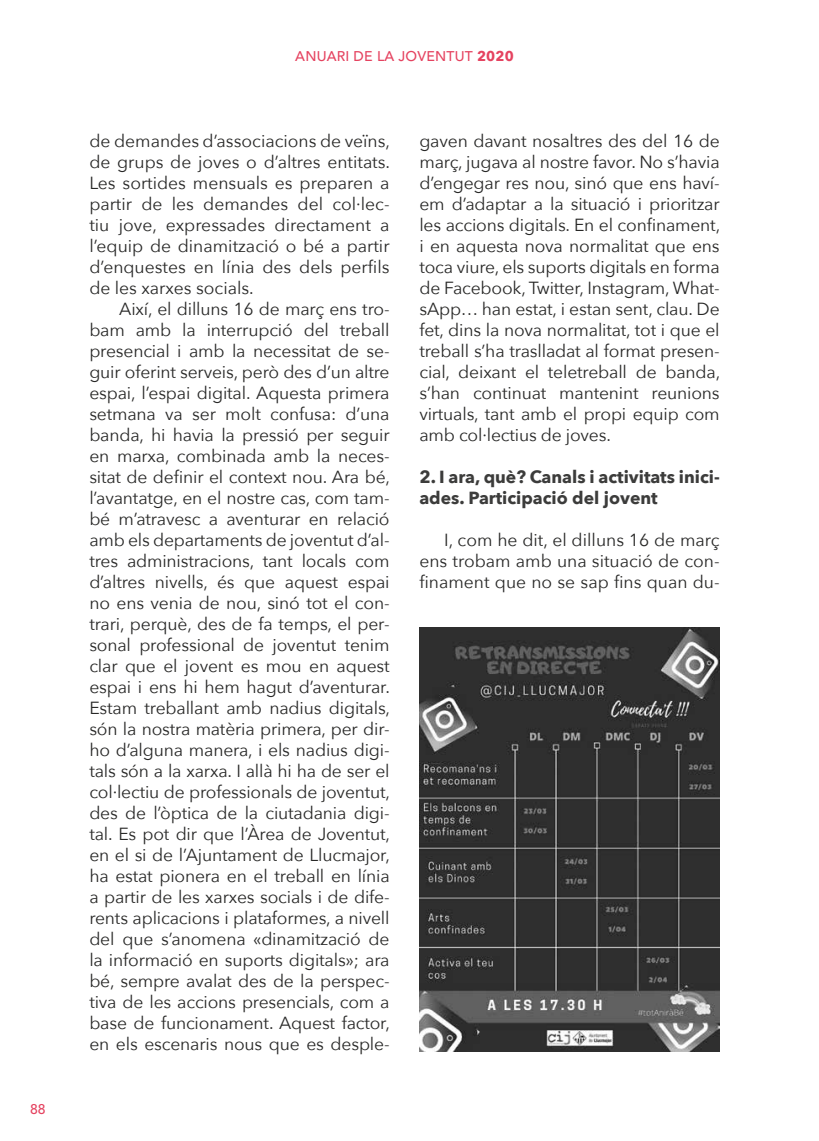
<style>
.page{position:relative;width:819px;height:1141px;background:#fff}
.page>*{position:absolute;margin:0;border:0;box-sizing:border-box;transform-origin:0 0}
.t1{font:17.5px/21px "Avenir Next";letter-spacing:-.01em;color:#282827;text-align:justify}
.t2{font:700 17.5px/21px "Avenir Next";color:#3c3c3b}
.t3{font:500 14px "Avenir LT Std";letter-spacing:.015em;color:#e54360}
.s1{font-family:"Avenir Next";font-weight:700}
</style>
<div class="page">
<img style="left:419px;top:627px;width:300px;height:425px">
<p class="t3" style="left:30px;top:1101px;width:17px">88</p>
<p class="t3" style="left:295px;top:48px;width:220px">ANUARI DE LA JOVENTUT <span class="s1">2020</span></p>
<p class="t1" style="left:89px;top:130px;width:302px">de demandes d’associacions de veïns, de grups de joves o d’altres entitats.<br>Les sortides mensuals es preparen a partir de les demandes del col·lec&shy;tiu jove, expressades directament a l’equip de dinamització o bé a partir d’enquestes en línia des dels perfils de les xarxes socials.</p>
<p class="t1" style="left:89px;top:298px;width:302px;text-indent:30px">Així, el dilluns 16 de març ens tro&shy;bam amb la interrupció del treball presencial i amb la necessitat de se&shy;guir oferint serveis, però des d’un altre espai, l’espai digital. Aquesta primera setmana va ser molt confusa: d’una banda, hi havia la pressió per seguir en marxa, combinada amb la neces&shy;sitat de definir el context nou. Ara bé, l’avantatge, en el nostre cas, com tam&shy;bé m’atravesc a aventurar en relació amb els departaments de joventut d’al&shy;tres administracions, tant locals com d’altres nivells, és que aquest espai no ens venia de nou, sinó tot el con&shy;trari, perquè, des de fa temps, el per&shy;sonal professional de joventut tenim clar que el jovent es mou en aquest espai i ens hi hem hagut d’aventurar.<br>Estam treballant amb nadius digitals, són la nostra matèria primera, per dir&shy;ho d’alguna manera, i els nadius digi&shy;tals són a la xarxa. I allà hi ha de ser el col·lectiu de professionals de joventut, des de l’òptica de la ciutadania digi&shy;tal. Es pot dir que l’Àrea de Joventut, en el si de l’Ajuntament de Llucmajor, ha estat pionera en el treball en línia a partir de les xarxes socials i de dife&shy;rents aplicacions i plataformes, a nivell del que s’anomena «dinamització de la informació en suports digitals»; ara bé, sempre avalat des de la perspec&shy;tiva de les accions presencials, com a base de funcionament. Aquest factor, en els escenaris nous que es desple-</p>
<p class="t1" style="left:419px;top:130px;width:302px">gaven davant nosaltres des del 16 de març, jugava al nostre favor. No s’havia d’engegar res nou, sinó que ens haví&shy;em d’adaptar a la situació i prioritzar les accions digitals. En el confinament, i en aquesta nova normalitat que ens toca viure, els suports digitals en forma de Facebook, Twitter, Instagram, What&shy;sApp… han estat, i estan sent, clau. De fet, dins la nova normalitat, tot i que el treball s’ha traslladat al format presen&shy;cial, deixant el teletreball de banda, s’han continuat mantenint reunions virtuals, tant amb el propi equip com amb col·lectius de joves.</p>
<p class="t2" style="left:419px;top:466px;width:302px">2. I ara, què? Canals i activitats inici&shy;ades. Participació del jovent</p>
<p class="t1" style="left:419px;top:529px;width:302px;text-indent:25px">I, com he dit, el dilluns 16 de març ens trobam amb una situació de con&shy;finament que no se sap fins quan du-</p>
</div>
